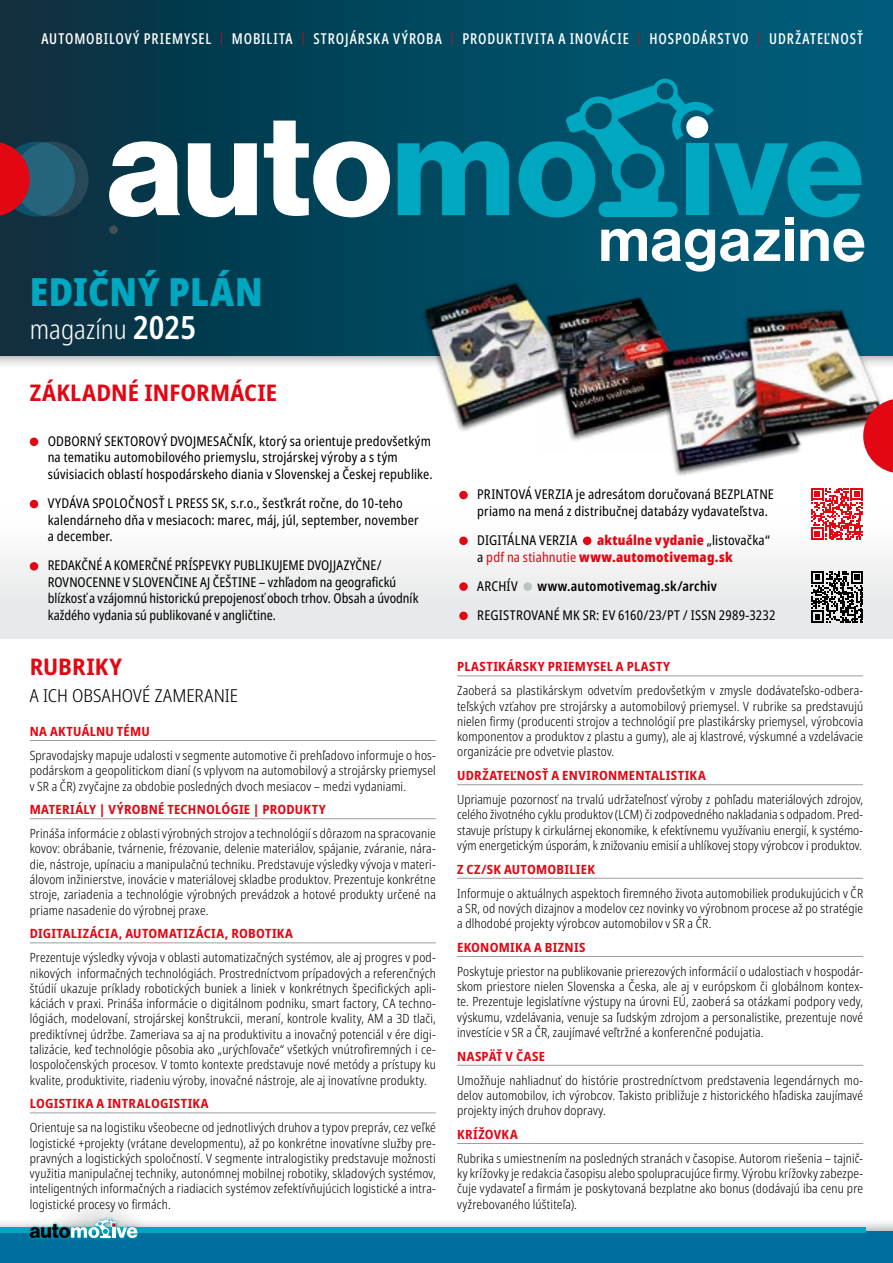
<style>
.page{position:relative;width:893px;height:1263px;background:#fff}
.page>*{position:absolute;margin:0;border:0;box-sizing:border-box;transform-origin:0 0}
.t1{font:900 condensed 39px "Noto Sans";letter-spacing:.01em;color:#00a7c0}
.t2{font:300 condensed 27px "Noto Sans";color:#fff}
.t3{font:700 condensed 22.95px "Noto Sans";color:#e30613;scale:1.06 1}
.t4{font:300 condensed 17.85px "Noto Sans";color:#000;scale:1.06 1}
.t5{font:italic 15.9px "Myriad Pro";letter-spacing:.14em;color:#fff}
.t6{font:15.9px "Myriad Pro";color:#fff}
.t7{font:700 15.9px "Myriad Pro";color:#fff}
.t8{font:500 extra-condensed 15px "Noto Sans";letter-spacing:.06em;color:#fff}
.t9{font:condensed 13.5px/16.5px "Noto Sans";letter-spacing:.01em;color:#000}
.t10{font:900 condensed 13.5px/16.5px "Noto Sans";letter-spacing:.015em;color:#e30613}
.t11{font:600 condensed 13.5px "Noto Sans";letter-spacing:.01em;color:#000}
.t12{font:300 condensed 12.75px/15.3px "Noto Sans";letter-spacing:.01em;color:#000;text-align:justify}
.t13{font:700 condensed 12.75px "Noto Sans";letter-spacing:.02em;color:#e30613;scale:1.06 1}
.s1{font-weight:300;font-size:13.5px;color:#e30613}
.s2{font-weight:600;font-size:32.1px}
.s3{font-weight:400;color:#000}
.s4{font-weight:400}
</style>
<div class="page">
<div style="left:0;top:0;width:893px;height:356px;background:linear-gradient(to right,#08303f,#00607f)"></div>
<svg style="left:109px;top:77px;width:755px;height:195px;background:#217085"></svg>
<svg style="left:109px;top:225px;width:9px;height:9px"></svg>
<div style="left:0;top:1216px;width:893px;height:47px;background:#000;opacity:.5"></div>
<div style="left:0;top:1231px;width:893px;height:32px;background:#006f9e"></div>
<svg style="left:14px;top:142px;width:74px;height:75px;background:#255c71"></svg>
<svg style="left:0;top:142px;width:30px;height:75px;background:#aa1928"></svg>
<div style="left:0;top:1227px;width:865px;height:6px;background:#00a7c0"></div>
<svg style="left:30px;top:1206px;width:122px;height:33px"></svg>
<div style="left:0;top:510px;width:893px;height:129px;background:linear-gradient(to right,#f1f2f2,#f1f2f2)"></div>
<div style="left:30px;top:438px;width:8px;height:8px;background:#e30613;border-radius:50%"></div>
<div style="left:30px;top:500px;width:8px;height:8px;background:#e30613;border-radius:50%"></div>
<div style="left:30px;top:562px;width:8px;height:9px;background:#e30613;border-radius:50%"></div>
<div style="left:459px;top:491px;width:9px;height:8px;background:#e30613;border-radius:50%"></div>
<div style="left:459px;top:537px;width:9px;height:8px;background:#e30613;border-radius:50%"></div>
<div style="left:583px;top:537px;width:8px;height:8px;background:#e30613;border-radius:50%"></div>
<div style="left:459px;top:582px;width:9px;height:9px;background:#e30613;border-radius:50%"></div>
<div style="left:523px;top:582px;width:9px;height:9px;background:#bac2c2;border-radius:50%"></div>
<div style="left:459px;top:612px;width:9px;height:8px;background:#e30613;border-radius:50%"></div>
<hr style="left:30px;top:740px;width:406px;height:1px;background:#9d9d9c">
<hr style="left:30px;top:818px;width:406px;height:1px;background:#9d9d9c">
<hr style="left:30px;top:942px;width:406px;height:1px;background:#9d9d9c">
<hr style="left:30px;top:1113px;width:406px;height:1px;background:#9d9d9c">
<hr style="left:457px;top:676px;width:406px;height:1px;background:#9d9d9c">
<hr style="left:457px;top:784px;width:406px;height:1px;background:#9d9d9c">
<hr style="left:457px;top:878px;width:406px;height:1px;background:#9d9d9c">
<hr style="left:457px;top:956px;width:406px;height:1px;background:#9d9d9c">
<hr style="left:457px;top:1065px;width:406px;height:1px;background:#9d9d9c">
<hr style="left:457px;top:1143px;width:406px;height:1px;background:#9d9d9c">
<img style="left:414px;top:262px;width:196px;height:169px">
<img style="left:538px;top:283px;width:182px;height:158px">
<img style="left:591px;top:315px;width:133px;height:161px">
<img style="left:724px;top:286px;width:169px;height:181px">
<svg style="left:811px;top:488px;width:52px;height:52px"></svg>
<svg style="left:811px;top:571px;width:52px;height:52px;background:#656666"></svg>
<svg style="left:863px;top:398px;width:30px;height:75px"></svg>
<p class="t6" style="left:620px;top:20px;width:48px">6/2022</p>
<p class="t6" style="left:687px;top:20px;width:66px">15. ročník</p>
<p class="t5" style="left:249px;top:21px;width:165px">www.leaderpress.sk</p>
<p class="t7" style="left:760px;top:19px;width:111px">december 2022</p>
<p class="t8" style="left:41px;top:28px;width:823px">AUTOMOBILOVÝ PRIEMYSEL <span class="s1">|</span> MOBILITA <span class="s1">|</span> STROJÁRSKA VÝROBA <span class="s1">|</span> PRODUKTIVITA A INOVÁCIE <span class="s1">|</span> HOSPODÁRSTVO <span class="s1">|</span> UDRŽATEĽNOSŤ</p>
<h1 class="t1" style="left:30px;top:262px;width:234px">EDIČNÝ PLÁN</h1>
<h2 class="t2" style="left:30px;top:310px;width:168px">magazínu <span class="s2">2025</span></h2>
<h3 class="t3" style="left:30px;top:376px;width:235px">ZÁKLADNÉ INFORMÁCIE</h3>
<p class="t9" style="left:48px;top:433px;width:386px">ODBORNÝ SEKTOROVÝ DVOJMESAČNÍK, ktorý sa orientuje predovšetkým na tematiku automobilového priemyslu, strojárskej výroby a s tým súvisiacich oblastí hospodárskeho diania v Slovenskej a Českej republike.</p>
<p class="t9" style="left:48px;top:495px;width:372px">VYDÁVA SPOLOČNOSŤ L PRESS SK, s.r.o., šesťkrát ročne, do 10-teho kalendárneho dňa v mesiacoch: marec, máj, júl, september, november a december.</p>
<p class="t9" style="left:48px;top:557px;width:372px">REDAKČNÉ A KOMERČNÉ PRÍSPEVKY PUBLIKUJEME DVOJJAZYČNE/ ROVNOCENNE V SLOVENČINE AJ ČEŠTINE – vzhľadom na geografickú blízkosť a vzájomnú historickú prepojenosť oboch trhov. Obsah a úvodník každého vydania sú publikované v angličtine.</p>
<h3 class="t3" style="left:30px;top:650px;width:89px">RUBRIKY</h3>
<h3 class="t4" style="left:30px;top:683px;width:198px">A ICH OBSAHOVÉ ZAMERANIE</h3>
<p class="t13" style="left:30px;top:722px;width:115px">NA AKTUÁLNU TÉMU</p>
<p class="t12" style="left:30px;top:748px;width:408px">Spravodajsky mapuje udalosti v segmente automotive či prehľadovo informuje o hos&shy;podárskom a geopolitickom dianí (s vplyvom na automobilový a strojársky priemysel v SR a ČR) zvyčajne za obdobie posledných dvoch mesiacov – medzi vydaniami.</p>
<p class="t13" style="left:30px;top:800px;width:281px">MATERIÁLY | VÝROBNÉ TECHNOLÓGIE | PRODUKTY</p>
<p class="t12" style="left:30px;top:826px;width:408px">Prináša informácie z oblasti výrobných strojov a technológií s dôrazom na spracovanie kovov: obrábanie, tvárnenie, frézovanie, delenie materiálov, spájanie, zváranie, nára&shy;die, nástroje, upínaciu a manipulačnú techniku. Predstavuje výsledky vývoja v materi&shy;álovom inžinierstve, inovácie v materiálovej skladbe produktov. Prezentuje konkrétne stroje, zariadenia a technológie výrobných prevádzok a hotové produkty určené na priame nasadenie do výrobnej praxe.</p>
<p class="t13" style="left:30px;top:924px;width:250px">DIGITALIZÁCIA, AUTOMATIZÁCIA, ROBOTIKA</p>
<p class="t12" style="left:30px;top:950px;width:408px">Prezentuje výsledky vývoja v oblasti automatizačných systémov, ale aj progres v pod&shy;nikových informačných technológiách. Prostredníctvom prípadových a referenčných štúdií ukazuje príklady robotických buniek a liniek v konkrétnych špecifických apli&shy;káciách v praxi. Prináša informácie o digitálnom podniku, smart factory, CA techno&shy;lógiách, modelovaní, strojárskej konštrukcii, meraní, kontrole kvality, AM a 3D tlači, prediktívnej údržbe. Zameriava sa aj na produktivitu a inovačný potenciál v ére digi&shy;talizácie, keď technológie pôsobia ako „urýchľovače“ všetkých vnútrofiremných i ce&shy;lospoločenských procesov. V tomto kontexte predstavuje nové metódy a prístupy ku kvalite, produktivite, riadeniu výroby, inovačné nástroje, ale aj inovatívne produkty.</p>
<p class="t13" style="left:30px;top:1094px;width:170px">LOGISTIKA A INTRALOGISTIKA</p>
<p class="t12" style="left:30px;top:1120px;width:408px">Orientuje sa na logistiku všeobecne od jednotlivých druhov a typov prepráv, cez veľké logistické +projekty (vrátane developmentu), až po konkrétne inovatívne služby pre&shy;pravných a logistických spoločností. V segmente intralogistiky predstavuje možnosti využitia manipulačnej techniky, autonómnej mobilnej robotiky, skladových systémov, inteligentných informačných a riadiacich systémov zefektívňujúcich logistické a intra&shy;logistické procesy vo firmách.</p>
<p class="t9" style="left:477px;top:486px;width:298px">PRINTOVÁ VERZIA je adresátom doručovaná BEZPLATNE priamo na mená z distribučnej databázy vydavateľstva.</p>
<p class="t9" style="left:477px;top:532px;width:102px">DIGITÁLNA VERZIA</p>
<p class="t10" style="left:477px;top:532px;width:294px;text-indent:120px">aktuálne vydanie <span class="s3">„listovačka“ a</span> <span class="s4">pdf na stiahnutie</span> www.automotivemag.sk</p>
<p class="t9" style="left:477px;top:578px;width:42px">ARCHÍV</p>
<p class="t11" style="left:538px;top:576px;width:181px">www.automotivemag.sk/archiv</p>
<p class="t9" style="left:477px;top:607px;width:300px">REGISTROVANÉ MK SR: EV 6160/23/PT / ISSN 2989-3232</p>
<p class="t13" style="left:457px;top:658px;width:203px">PLASTIKÁRSKY PRIEMYSEL A PLASTY</p>
<p class="t12" style="left:457px;top:683px;width:408px">Zaoberá sa plastikárskym odvetvím predovšetkým v zmysle dodávateľsko-odbera&shy;teľských vzťahov pre strojársky a automobilový priemysel. V rubrike sa predstavujú nielen firmy (producenti strojov a technológií pre plastikársky priemysel, výrobcovia komponentov a produktov z plastu a gumy), ale aj klastrové, výskumné a vzdelávacie organizácie pre odvetvie plastov.</p>
<p class="t13" style="left:457px;top:766px;width:236px">UDRŽATEĽNOSŤ A ENVIRONMENTALISTIKA</p>
<p class="t12" style="left:457px;top:792px;width:408px">Upriamuje pozornosť na trvalú udržateľnosť výroby z pohľadu materiálových zdrojov, celého životného cyklu produktov (LCM) či zodpovedného nakladania s odpadom. Pred&shy;stavuje prístupy k cirkulárnej ekonomike, k efektívnemu využívaniu energií, k systémo&shy;vým energetickým úsporám, k znižovaniu emisií a uhlíkovej stopy výrobcov i produktov.</p>
<p class="t13" style="left:457px;top:860px;width:132px">Z CZ/SK AUTOMOBILIEK</p>
<p class="t12" style="left:457px;top:886px;width:408px">Informuje o aktuálnych aspektoch firemného života automobiliek produkujúcich v ČR a SR, od nových dizajnov a modelov cez novinky vo výrobnom procese až po stratégie a dlhodobé projekty výrobcov automobilov v SR a ČR.</p>
<p class="t13" style="left:457px;top:938px;width:123px">EKONOMIKA A BIZNIS</p>
<p class="t12" style="left:457px;top:964px;width:408px">Poskytuje priestor na publikovanie prierezových informácií o udalostiach v hospodár&shy;skom priestore nielen Slovenska a Česka, ale aj v európskom či globálnom kontex&shy;te. Prezentuje legislatívne výstupy na úrovni EÚ, zaoberá sa otázkami podpory vedy, výskumu, vzdelávania, venuje sa ľudským zdrojom a personalistike, prezentuje nové investície v SR a ČR, zaujímavé veľtržné a konferenčné podujatia.</p>
<p class="t13" style="left:457px;top:1047px;width:84px">NASPÄŤ V ČASE</p>
<p class="t12" style="left:457px;top:1073px;width:408px">Umožňuje nahliadnuť do histórie prostredníctvom predstavenia legendárnych mo&shy;delov automobilov, ich výrobcov. Takisto približuje z historického hľadiska zaujímavé projekty iných druhov dopravy.</p>
<p class="t13" style="left:457px;top:1125px;width:59px">KRÍŽOVKA</p>
<p class="t12" style="left:457px;top:1151px;width:408px">Rubrika s umiestnením na posledných stranách v časopise. Autorom riešenia – tajnič&shy;ky krížovky je redakcia časopisu alebo spolupracujúce firmy. Výrobu krížovky zabezpe&shy;čuje vydavateľ a firmám je poskytovaná bezplatne ako bonus (dodávajú iba cenu pre vyžrebovaného lúštiteľa).</p>
</div>
